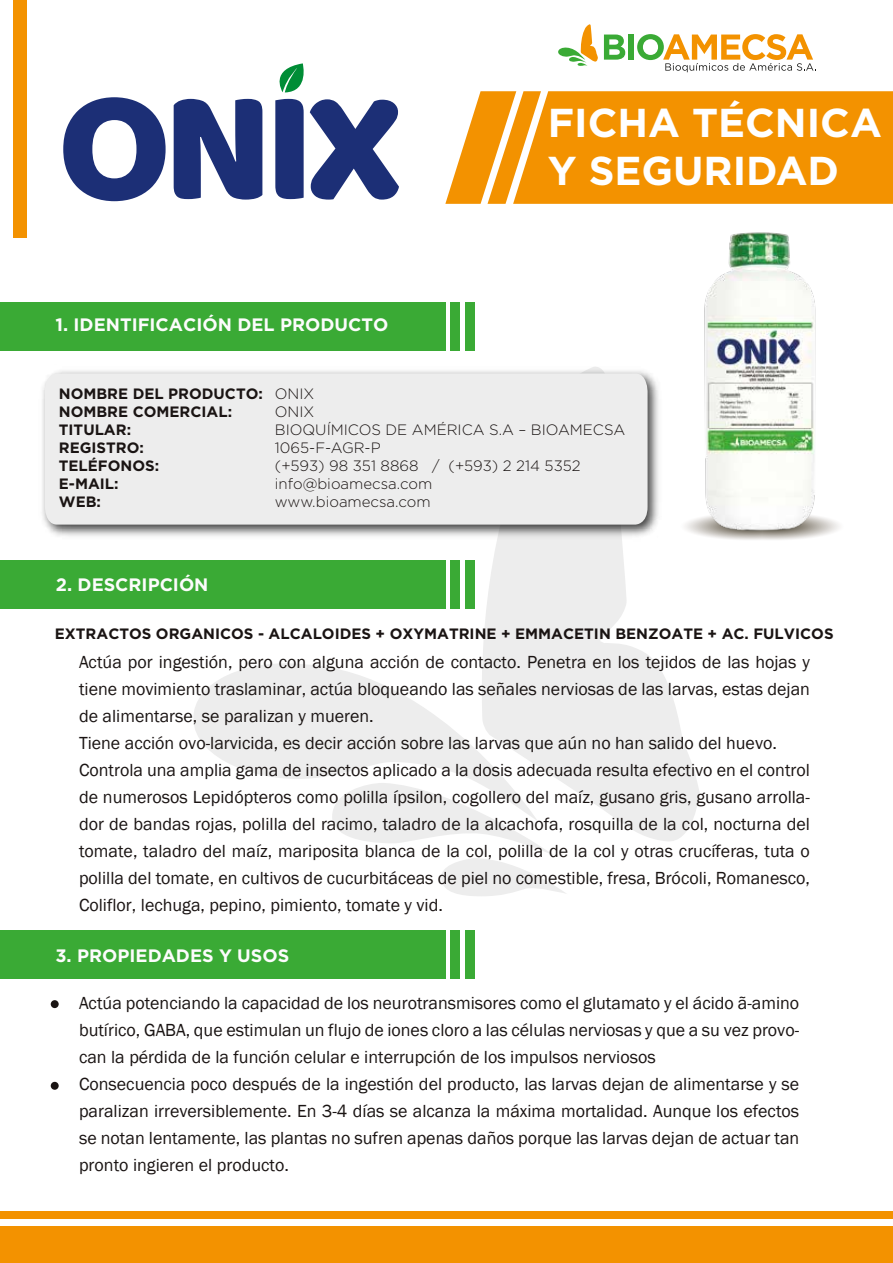
<style>
.page{position:relative;width:893px;height:1263px;background:#fff}
.page>*{position:absolute;margin:0;border:0;box-sizing:border-box;transform-origin:0 0}
.t1{font:700 40.35px/48.3px "Gotham";color:#fff}
.t2{font:18px/27px "Franklin Gothic";color:#1a1413}
.t3{font:700 18px "Gotham";color:#fcfcfc}
.t4{font:700 15px/18px "Gotham";color:#1a1413}
.t5{font:300 15px "Gotham";color:#1a1413}
.s1{font-weight:300}
</style>
<div class="page">
<svg style="left:483px;top:542px;width:217px;height:299px;fill:#ededed"></svg>
<svg style="left:193px;top:658px;width:346px;height:125px;fill:#ededed"></svg>
<svg style="left:332px;top:783px;width:235px;height:113px"></svg>
<div style="left:0;top:302px;width:445px;height:49px;background:#3aaa35"></div>
<div style="left:450px;top:302px;width:10px;height:49px;background:#3aaa35"></div>
<div style="left:465px;top:302px;width:10px;height:49px;background:#3aaa35"></div>
<div style="left:0;top:560px;width:445px;height:49px;background:#3aaa35"></div>
<div style="left:450px;top:560px;width:10px;height:49px;background:#3aaa35"></div>
<div style="left:465px;top:560px;width:10px;height:49px;background:#3aaa35"></div>
<div style="left:0;top:930px;width:445px;height:49px;background:#3aaa35"></div>
<div style="left:450px;top:930px;width:10px;height:49px;background:#3aaa35"></div>
<div style="left:465px;top:930px;width:10px;height:49px;background:#3aaa35"></div>
<svg style="left:604px;top:35px;width:21px;height:25px"></svg>
<div style="left:628px;top:35px;width:6px;height:25px;background:#3aaa35"></div>
<svg style="left:637px;top:34px;width:179px;height:38px"></svg>
<svg style="left:558px;top:24px;width:40px;height:42px"></svg>
<div style="left:14px;top:0;width:13px;height:238px;background:#f39200"></div>
<img style="left:42px;top:367px;width:614px;height:175px">
<div style="left:45px;top:373px;width:603px;height:152px;background:#ededed"></div>
<div style="left:51px;top:1000px;width:8px;height:8px;background:#1a1413;border-radius:50%"></div>
<div style="left:51px;top:1082px;width:8px;height:8px;background:#1a1413;border-radius:50%"></div>
<div style="left:0;top:1212px;width:893px;height:7px;background:#f39200"></div>
<div style="left:0;top:1226px;width:893px;height:36px;background:#f39200"></div>
<svg style="left:650px;top:505px;width:202px;height:42px"></svg>
<img style="left:656px;top:232px;width:196px;height:302px">
<svg style="left:63px;top:97px;width:103px;height:104px"></svg>
<svg style="left:174px;top:99px;width:88px;height:101px"></svg>
<svg style="left:275px;top:99px;width:29px;height:100px;background:#26387c"></svg>
<svg style="left:310px;top:99px;width:89px;height:101px"></svg>
<svg style="left:279px;top:63px;width:25px;height:29px"></svg>
<svg style="left:445px;top:91px;width:448px;height:113px;background:#f39a14"></svg>
<p class="t3" style="left:55px;top:313px;width:334px">1. IDENTIFICACIÓN DEL PRODUCTO</p>
<p class="t4" style="left:59px;top:384px;width:257px">NOMBRE DEL PRODUCTO: <span class="s1">ONIX<br></span>NOMBRE COMERCIAL:</p>
<p class="t5" style="left:275px;top:402px;width:41px">ONIX</p>
<h1 class="t1" style="left:548px;top:98px;width:336px">FICHA TÉCNICA<br>Y SEGURIDAD</h1>
<p class="t4" style="left:59px;top:420px;width:74px">TITULAR:</p>
<p class="t5" style="left:275px;top:420px;width:352px">BIOQUÍMICOS DE AMÉRICA S.A – BIOAMECSA</p>
<p class="t4" style="left:59px;top:438px;width:87px">REGISTRO:</p>
<p class="t5" style="left:275px;top:438px;width:107px">1065-F-AGR-P</p>
<p class="t4" style="left:59px;top:456px;width:102px">TELÉFONOS:</p>
<p class="t5" style="left:275px;top:456px;width:307px">(+593) 98 351 8868 / (+593) 2 214 5352</p>
<p class="t4" style="left:59px;top:474px;width:61px">E-MAIL:</p>
<p class="t5" style="left:275px;top:474px;width:159px">info@bioamecsa.com</p>
<p class="t4" style="left:59px;top:492px;width:44px">WEB:</p>
<p class="t5" style="left:275px;top:492px;width:157px">www.bioamecsa.com</p>
<p class="t3" style="left:56px;top:573px;width:154px">2. DESCRIPCIÓN</p>
<p class="t4" style="left:55px;top:625px;width:780px">EXTRACTOS ORGANICOS - ALCALOIDES + OXYMATRINE + EMMACETIN BENZOATE + AC. FULVICOS</p>
<p class="t2" style="left:79px;top:649px;width:732px">Actúa por ingestión, pero con alguna acción de contacto. Penetra en los tejidos de las hojas y tiene movimiento traslaminar, actúa bloqueando las señales nerviosas de las larvas, estas dejan de alimentarse, se paralizan y mueren.<br>Tiene acción ovo-larvicida, es decir acción sobre las larvas que aún no han salido del huevo.<br>Controla una amplia gama de insectos aplicado a la dosis adecuada resulta efectivo en el control de numerosos Lepidópteros como polilla ípsilon, cogollero del maíz, gusano gris, gusano arrolla&shy;dor de bandas rojas, polilla del racimo, taladro de la alcachofa, rosquilla de la col, nocturna del tomate, taladro del maíz, mariposita blanca de la col, polilla de la col y otras crucíferas, tuta o polilla del tomate, en cultivos de cucurbitáceas de piel no comestible, fresa, Brócoli, Romanesco, Coliflor, lechuga, pepino, pimiento, tomate y vid.</p>
<p class="t3" style="left:55px;top:943px;width:235px">3. PROPIEDADES Y USOS</p>
<p class="t2" style="left:79px;top:990px;width:722px">Actúa potenciando la capacidad de los neurotransmisores como el glutamato y el ácido ã-amino butírico, GABA, que estimulan un flujo de iones cloro a las células nerviosas y que a su vez provo&shy;can la pérdida de la función celular e interrupción de los impulsos nerviosos<br>Consecuencia poco después de la ingestión del producto, las larvas dejan de alimentarse y se paralizan irreversiblemente. En 3-4 días se alcanza la máxima mortalidad. Aunque los efectos se notan lentamente, las plantas no sufren apenas daños porque las larvas dejan de actuar tan pronto ingieren el producto.</p>
</div>
